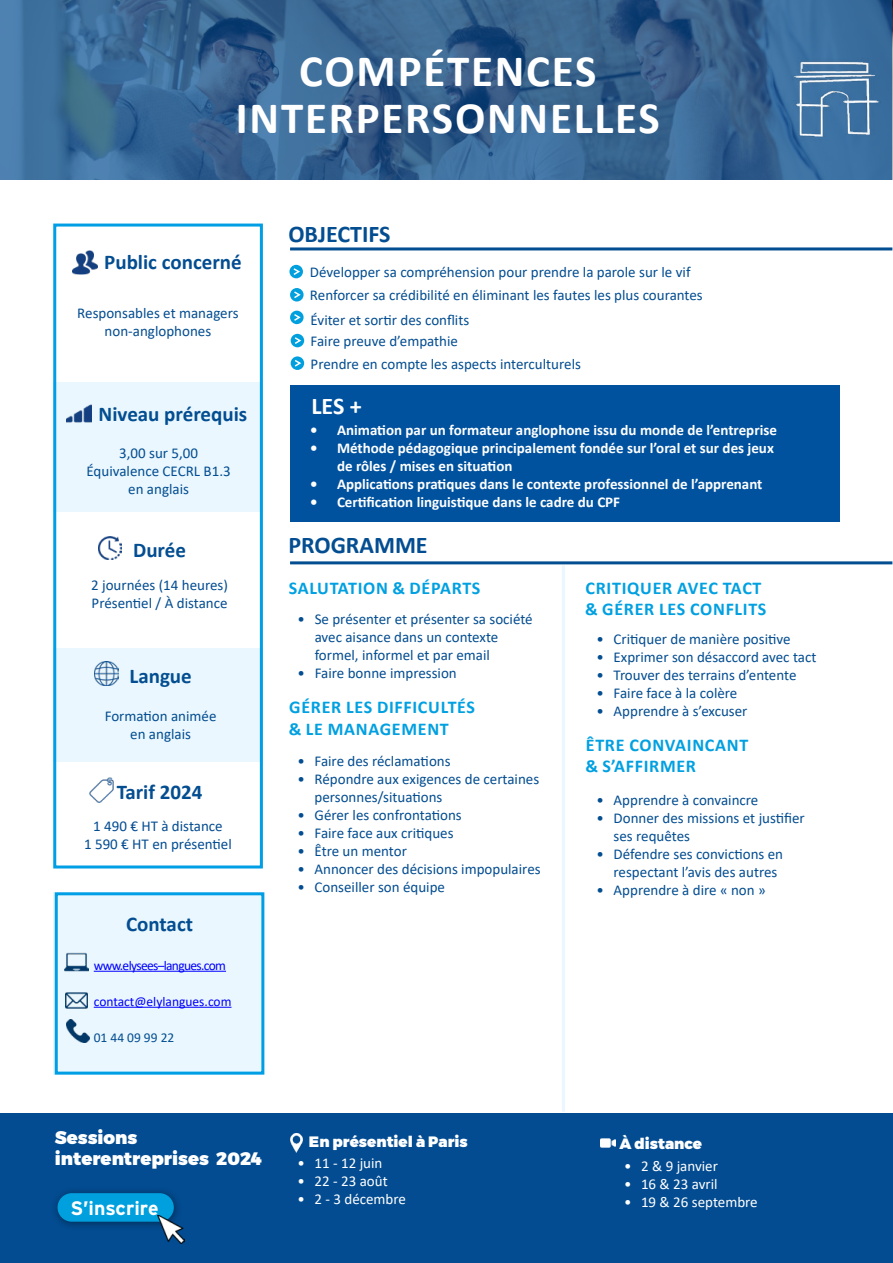
<style>
.page{position:relative;width:893px;height:1263px;background:#fff}
.page>*{position:absolute;margin:0;border:0;box-sizing:border-box;transform-origin:0 0}
.t1{font:700 45px/46.5px "Calibri";letter-spacing:.04em;color:#fff;text-align:center}
.t2{font:700 24px "Calibri";color:#034d91}
.t3{font:700 24px "Calibri";color:#fff}
.t4{font:700 21px "Calibri";color:#034d91}
.t5{font:700 19.5px "Interstate";color:#fff}
.t6{font:700 18px/21.6px "Calibri";letter-spacing:.04em;color:#01a0e1}
.t7{font:900 18px/21.6px "Montserrat";color:#fff}
.t8{font:15px/18px "Calibri";color:#034d91}
.t9{font:700 15px/18px "Calibri";color:#fff}
.t10{font:15px "Calibri";color:#fff}
.t11{font:15px/18px "Calibri";color:#034c91;text-align:center}
.t12{font:900 15px "Montserrat";color:#fff}
.t13{font:13.5px "Calibri";letter-spacing:-.05em;color:#00f}
.t14{font:13.5px "Calibri";letter-spacing:-.01em;color:#00f}
.t15{font:13.5px "Calibri";color:#034d91}
</style>
<div class="page">
<div style="left:53px;top:648px;width:210px;height:113px;background:#eaf7fe"></div>
<div style="left:53px;top:383px;width:210px;height:129px;background:#eaf7fe"></div>
<div style="left:53px;top:224px;width:210px;height:644px;border:3px solid #009ee4"></div>
<svg style="left:0;top:0;width:892px;height:179px;background:#386592"></svg>
<hr style="left:290px;top:247px;width:602px;height:3px;background:#034d91">
<hr style="left:290px;top:561px;width:602px;height:3px;background:#034d91">
<div style="left:53px;top:892px;width:210px;height:182px;background:#eaf7fe"></div>
<svg style="left:289px;top:265px;width:14px;height:13px"></svg>
<svg style="left:292px;top:267px;width:10px;height:9px"></svg>
<svg style="left:290px;top:288px;width:14px;height:13px"></svg>
<svg style="left:292px;top:290px;width:10px;height:10px"></svg>
<img style="left:72px;top:250px;width:25px;height:24px">
<img style="left:66px;top:404px;width:26px;height:19px">
<img style="left:98px;top:536px;width:23px;height:23px">
<div style="left:55px;top:892px;width:209px;height:182px;border:3px solid #009ee4"></div>
<img style="left:94px;top:661px;width:24px;height:24px">
<img style="left:90px;top:777px;width:24px;height:26px">
<hr style="left:562px;top:565px;width:3px;height:546px;background:#eaf7fe">
<img style="left:64px;top:952px;width:25px;height:20px">
<img style="left:66px;top:992px;width:22px;height:17px">
<img style="left:67px;top:1020px;width:23px;height:23px">
<div style="left:290px;top:386px;width:550px;height:136px;background:#00529f"></div>
<div style="left:0;top:1113px;width:893px;height:150px;background:#034c91"></div>
<div style="left:51px;top:1185px;width:132px;height:46px;background:#000;opacity:.43"></div>
<div style="left:58px;top:1194px;width:115px;height:27px;background:#00a0de;border-radius:14px"></div>
<div style="left:58px;top:1193px;width:116px;height:29px;border:2px solid #00a0de;border-radius:14px"></div>
<img style="left:157px;top:1215px;width:27px;height:29px">
<img style="left:290px;top:1134px;width:13px;height:18px">
<img style="left:600px;top:1138px;width:15px;height:10px">
<svg style="left:290px;top:311px;width:14px;height:13px"></svg>
<svg style="left:292px;top:313px;width:10px;height:9px"></svg>
<svg style="left:291px;top:334px;width:13px;height:13px"></svg>
<svg style="left:293px;top:336px;width:10px;height:9px"></svg>
<svg style="left:291px;top:356px;width:13px;height:14px"></svg>
<svg style="left:293px;top:358px;width:10px;height:10px"></svg>
<img style="left:791px;top:52px;width:92px;height:89px">
<hr style="left:94px;top:971px;width:132px;height:1px;background:#00f">
<hr style="left:94px;top:1007px;width:137px;height:1px;background:#00f">
<h1 class="t1" style="left:236px;top:48px;width:425px">COMPÉTENCES<br>INTERPERSONNELLES</h1>
<h3 class="t4" style="left:104px;top:252px;width:139px">Public concerné</h3>
<p class="t8" style="left:77px;top:304px;width:163px;text-align:center">Responsables et managers non-anglophones</p>
<h3 class="t4" style="left:99px;top:404px;width:150px">Niveau prérequis</h3>
<p class="t8" style="left:87px;top:443px;width:146px;text-align:center">3,00 sur 5,00<br>Équivalence CECRL B1.3 en anglais</p>
<h3 class="t4" style="left:133px;top:539px;width:54px">Durée</h3>
<p class="t8" style="left:91px;top:575px;width:138px">2 journées (14 heures)<br>Présen琀椀el / À distance</p>
<h3 class="t4" style="left:129px;top:665px;width:64px">Langue</h3>
<p class="t8" style="left:105px;top:707px;width:113px;text-align:center">Forma琀椀on animée en anglais</p>
<h3 class="t4" style="left:117px;top:782px;width:87px">Tarif 2024</h3>
<p class="t11" style="left:84px;top:817px;width:149px">1 490 € HT à distance<br>1 590 € HT en présen琀椀el</p>
<h3 class="t4" style="left:126px;top:914px;width:68px">Contact</h3>
<p class="t13" style="left:94px;top:956px;width:134px">www.elysees–langues.com</p>
<p class="t14" style="left:94px;top:992px;width:139px">contact@elylangues.com</p>
<p class="t15" style="left:94px;top:1028px;width:82px">01 44 09 99 22</p>
<h2 class="t2" style="left:288px;top:222px;width:104px">OBJECTIFS</h2>
<p class="t8" style="left:310px;top:259px;width:394px;line-height:24px">Développer sa compréhension pour prendre la parole sur le vif<br>Renforcer sa crédibilité en éliminant les fautes les plus courantes<br>Éviter et sor琀椀r des con昀氀its</p>
<p class="t8" style="left:311px;top:329px;width:272px;line-height:22.6px">Faire preuve d’empathie<br>Prendre en compte les aspects interculturels</p>
<h2 class="t3" style="left:311px;top:394px;width:52px">LES +</h2>
<p class="t9" style="left:310px;top:422px;width:468px">• Anima琀椀on par un formateur anglophone issu du monde de l’entreprise</p>
<p class="t9" style="left:337px;top:440px;width:438px;text-indent:-27px">• Méthode pédagogique principalement fondée sur l’oral et sur des jeux de rôles / mises en situa琀椀on</p>
<p class="t9" style="left:310px;top:476px;width:454px">• Applica琀椀ons pra琀椀ques dans le contexte professionnel de l’apprenant</p>
<p class="t9" style="left:310px;top:494px;width:312px">• Cer琀椀昀椀ca琀椀on linguis琀椀que dans le cadre du CPF</p>
<h2 class="t2" style="left:288px;top:533px;width:141px">PROGRAMME</h2>
<p class="t6" style="left:289px;top:577px;width:193px">SALUTATION &amp; DÉPARTS</p>
<p class="t8" style="left:315px;top:610px;width:220px;text-indent:-17px">• Se présenter et présenter sa société avec aisance dans un contexte formel, informel et par email</p>
<p class="t8" style="left:298px;top:664px;width:161px">• Faire bonne impression</p>
<p class="t6" style="left:289px;top:697px;width:188px">GÉRER LES DIFFICULTÉS &amp; LE MANAGEMENT</p>
<p class="t8" style="left:297px;top:752px;width:155px">• Faire des réclama琀椀ons</p>
<p class="t8" style="left:315px;top:770px;width:226px;text-indent:-17px">• Répondre aux exigences de certaines personnes/situa琀椀ons</p>
<p class="t8" style="left:297px;top:806px;width:166px">• Gérer les confronta琀椀ons</p>
<p class="t8" style="left:297px;top:824px;width:158px">• Faire face aux cri琀椀ques</p>
<p class="t8" style="left:297px;top:842px;width:111px">• Être un mentor</p>
<p class="t8" style="left:297px;top:860px;width:245px">• Annoncer des décisions impopulaires</p>
<p class="t8" style="left:297px;top:878px;width:149px">• Conseiller son équipe</p>
<p class="t6" style="left:585px;top:577px;width:183px">CRITIQUER AVEC TACT &amp; GÉRER LES CONFLITS</p>
<p class="t8" style="left:597px;top:630px;width:196px">• Cri琀椀quer de manière posi琀椀ve</p>
<p class="t8" style="left:597px;top:648px;width:221px">• Exprimer son désaccord avec tact</p>
<p class="t8" style="left:597px;top:666px;width:201px">• Trouver des terrains d’entente</p>
<p class="t8" style="left:597px;top:684px;width:142px">• Faire face à la colère</p>
<p class="t8" style="left:597px;top:702px;width:152px">• Apprendre à s’excuser</p>
<p class="t6" style="left:585px;top:734px;width:164px">ÊTRE CONVAINCANT &amp; S’AFFIRMER</p>
<p class="t8" style="left:597px;top:791px;width:163px">• Apprendre à convaincre</p>
<p class="t8" style="left:614px;top:809px;width:193px;text-indent:-17px">• Donner des missions et jus琀椀昀椀er ses requêtes</p>
<p class="t8" style="left:614px;top:845px;width:171px;text-indent:-17px">• Défendre ses convic琀椀ons en respectant l’avis des autres</p>
<p class="t8" style="left:597px;top:881px;width:171px">• Apprendre à dire « non »</p>
<p class="t7" style="left:55px;top:1126px;width:209px">Sessions interentreprises 2024</p>
<p class="t12" style="left:620px;top:1135px;width:84px">À distance</p>
<p class="t12" style="left:309px;top:1132px;width:160px">En présentiel à Paris</p>
<p class="t10" style="left:297px;top:1152px;width:86px">• 11 - 12 juin</p>
<p class="t10" style="left:297px;top:1170px;width:92px">• 22 - 23 août</p>
<p class="t10" style="left:297px;top:1188px;width:110px">• 2 - 3 décembre</p>
<p class="t10" style="left:624px;top:1155px;width:95px">• 2 &amp; 9 janvier</p>
<p class="t10" style="left:624px;top:1173px;width:95px">• 16 &amp; 23 avril</p>
<p class="t10" style="left:624px;top:1191px;width:135px">• 19 &amp; 26 septembre</p>
<h3 class="t5" style="left:71px;top:1199px;width:89px">S’inscrire</h3>
</div>
